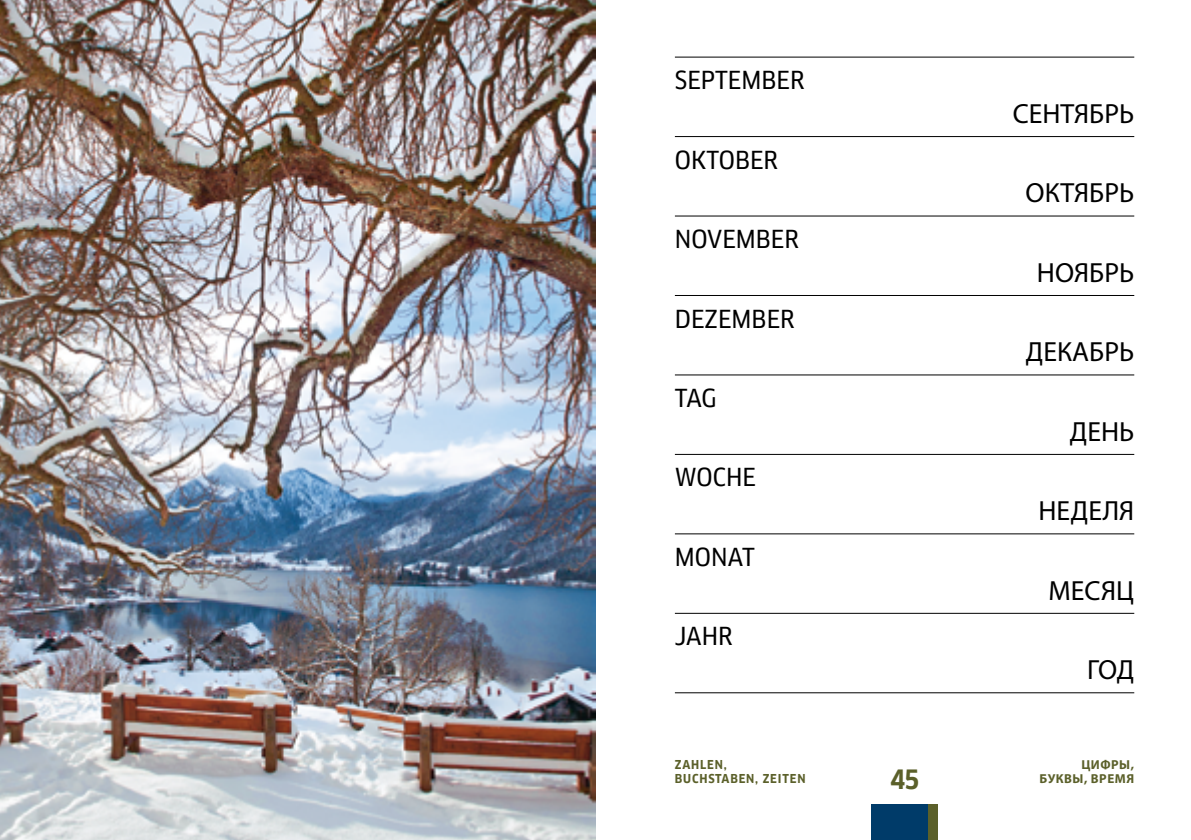
<style>
.page{position:relative;width:1191px;height:840px;background:#fff}
.page>*{position:absolute;margin:0;border:0;box-sizing:border-box;transform-origin:0 0}
.t1{font:27.8px "Myriad Pro";color:#000}
.t2{font:700 26px "Goethe FF Clan";color:#5b602a}
.t3{font:24.2px "Clan Narrow LF News";color:#000}
.t4{font:700 13px/14.2px "Myriad Pro";letter-spacing:.04em;color:#5b602a;text-align:right}
.t5{font:700 12px/14.2px "Goethe FF Clan";letter-spacing:.07em;color:#5b602a}
</style>
<div class="page">
<hr style="left:595px;top:0;width:1px;height:839px;background:#000">
<hr style="left:675px;top:57px;width:459px;height:1px;background:#000">
<hr style="left:675px;top:136px;width:459px;height:1px;background:#000">
<hr style="left:675px;top:215px;width:459px;height:1px;background:#000">
<hr style="left:675px;top:295px;width:459px;height:1px;background:#000">
<hr style="left:675px;top:374px;width:459px;height:1px;background:#000">
<hr style="left:675px;top:454px;width:459px;height:1px;background:#000">
<hr style="left:675px;top:533px;width:459px;height:1px;background:#000">
<hr style="left:675px;top:612px;width:459px;height:1px;background:#000">
<hr style="left:675px;top:692px;width:459px;height:1px;background:#000">
<div style="left:871px;top:804px;width:57px;height:35px;background:#003b69"></div>
<div style="left:928px;top:804px;width:10px;height:35px;background:#5b602a"></div>
<img style="left:0;top:0;width:595px;height:839px">
<p class="t3" style="left:675px;top:67px;width:131px">SEPTEMBER</p>
<p class="t3" style="left:675px;top:146px;width:105px">OKTOBER</p>
<p class="t3" style="left:675px;top:226px;width:126px">NOVEMBER</p>
<p class="t3" style="left:675px;top:305px;width:121px">DEZEMBER</p>
<p class="t3" style="left:675px;top:384px;width:43px">TAG</p>
<p class="t3" style="left:675px;top:464px;width:83px">WOCHE</p>
<p class="t3" style="left:675px;top:543px;width:81px">MONAT</p>
<p class="t3" style="left:675px;top:623px;width:59px">JAHR</p>
<p class="t1" style="left:1012px;top:96px;width:123px">СЕНТЯБРЬ</p>
<p class="t1" style="left:1025px;top:176px;width:110px">ОКТЯБРЬ</p>
<p class="t1" style="left:1037px;top:255px;width:99px">НОЯБРЬ</p>
<p class="t1" style="left:1026px;top:334px;width:110px">ДЕКАБРЬ</p>
<p class="t1" style="left:1070px;top:414px;width:66px">ДЕНЬ</p>
<p class="t1" style="left:1038px;top:493px;width:97px">НЕДЕЛЯ</p>
<p class="t1" style="left:1048px;top:572px;width:87px">МЕСЯЦ</p>
<p class="t1" style="left:1087px;top:652px;width:49px">ГОД</p>
<p class="t5" style="left:675px;top:757px;width:132px">ZAHLEN,<br>BUCHSTABEN, ZEITEN</p>
<p class="t2" style="left:890px;top:763px;width:31px">45</p>
<p class="t4" style="left:1039px;top:756px;width:96px">ЦИФРЫ,<br>БУКВЫ, ВРЕМЯ</p>
</div>
